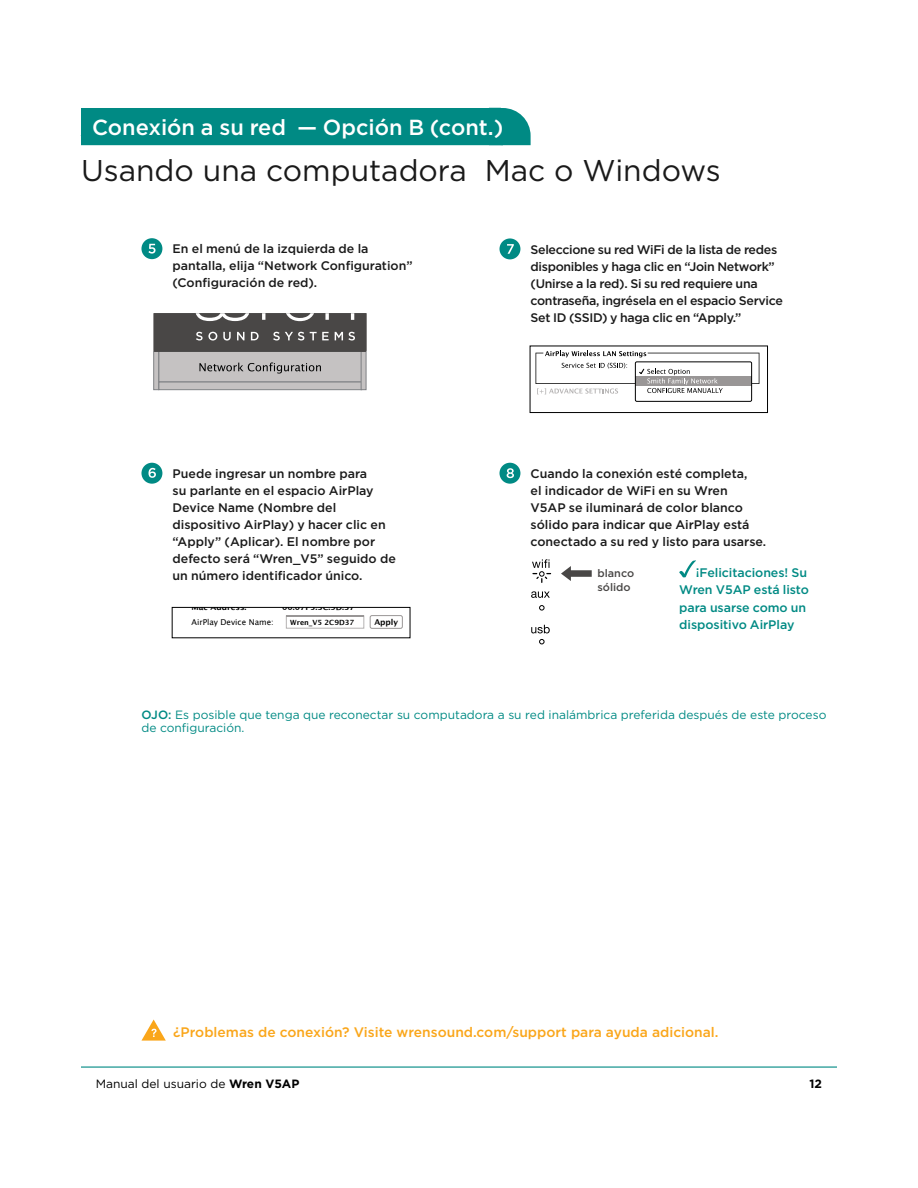
<style>
.page{position:relative;width:918px;height:1188px;background:#fff}
.page>*{position:absolute;margin:0;border:0;box-sizing:border-box;transform-origin:0 0}
.t1{font:30px "Gotham";color:#1a1a1a}
.t2{font:500 21.75px "Gotham";color:#fff}
.t3{font:500 13.8px "Gotham";color:#faa61a}
.t4{font:500 12.45px/17.1px "Gotham";color:#1a1a1a}
.t5{font:500 12.45px/17.1px "Gotham";letter-spacing:-.025em;color:#1a1a1a}
.t6{font:500 12.45px/17.1px "Gotham";letter-spacing:-.005em;color:#008a84}
.t7{font:12px/13.5px "Gotham";color:#008a84}
.t8{font:12px "Gotham";color:#000}
.t9{font:700 12px "Gotham";color:#000}
.t10{font:500 10.8px/14px "Gotham";color:#494746}
.t11{font:700 8.1px "Lucida Grande";color:#000101}
.t12{font:8.1px "Lucida Grande";color:#000101}
.t13{font:700 7.2px "Lucida Grande";color:#000101}
.s1{font-weight:500}
.s2{font-weight:700}
</style>
<div class="page">
<hr style="left:81px;top:1066px;width:756px;height:2px;background:#008a84">
<div style="left:81px;top:108px;width:450px;height:37px;background:#008a84"></div>
<svg style="left:499px;top:463px;width:21px;height:21px"></svg>
<svg style="left:141px;top:238px;width:21px;height:21px"></svg>
<div style="left:159px;top:351px;width:203px;height:31px;background:#c5c2c2;border:1px solid #808285"></div>
<div style="left:159px;top:382px;width:203px;height:8px;background:#c5c2c2;border:1px solid #808285"></div>
<svg style="left:199px;top:362px;width:122px;height:12px"></svg>
<svg style="left:154px;top:352px;width:5px;height:38px"></svg>
<svg style="left:361px;top:352px;width:5px;height:38px"></svg>
<svg style="left:154px;top:313px;width:212px;height:39px;background:#585655"></svg>
<svg style="left:141px;top:463px;width:21px;height:21px"></svg>
<div style="left:286px;top:616px;width:78px;height:12px;border:1px solid #b5b3b3"></div>
<hr style="left:286px;top:616px;width:78px;height:1px;background:#999696">
<div style="left:370px;top:615px;width:33px;height:14px;border:1px solid #999696;border-radius:2px"></div>
<div style="left:172px;top:607px;width:238px;height:31px;border:1px solid #000101"></div>
<svg style="left:499px;top:238px;width:21px;height:21px"></svg>
<div style="left:530px;top:346px;width:238px;height:67px;border:1px solid #000101"></div>
<div style="left:635px;top:362px;width:117px;height:39px;border:1px solid #000101"></div>
<svg style="left:536px;top:351px;width:223px;height:43px"></svg>
<svg style="left:679px;top:560px;width:17px;height:17px"></svg>
<svg style="left:531px;top:559px;width:20px;height:86px"></svg>
<svg style="left:561px;top:566px;width:31px;height:15px"></svg>
<svg style="left:141px;top:1020px;width:25px;height:21px"></svg>
<h2 class="t2" style="left:92px;top:115px;width:413px">Conexión a su red — Opción B (cont.)</h2>
<h1 class="t1" style="left:81px;top:153px;width:641px">Usando una computadora Mac o Windows</h1>
<p class="t4" style="left:173px;top:240px;width:242px">En el menú de la izquierda de la pantalla, elija “Network Configuration” (Configuración de red).</p>
<p class="t4" style="left:173px;top:465px;width:225px">Puede ingresar un nombre para<br>su parlante en el espacio AirPlay<br>Device Name (Nombre del dispositivo AirPlay) y hacer clic en “Apply” (Aplicar). El nombre por defecto será “Wren_V5” seguido de un número identificador único.</p>
<p class="t12" style="left:192px;top:617px;width:84px">AirPlay Device Name:</p>
<p class="t13" style="left:290px;top:616px;width:65px">Wren_V5 2C9D37</p>
<p class="t11" style="left:374px;top:615px;width:25px">Apply</p>
<p class="t11" style="left:192px;top:600px;width:57px">Mac Address:</p>
<p class="t11" style="left:282px;top:600px;width:74px">00:07F5:3C:9D:37</p>
<p class="t5" style="left:531px;top:240px;width:254px">Seleccione su red WiFi de la lista de redes disponibles y haga clic en “Join Network” (Unirse a la red). Si su red requiere una contraseña, ingrésela en el espacio Service Set ID (SSID) y haga clic en “Apply.”</p>
<p class="t4" style="left:531px;top:465px;width:237px">Cuando la conexión esté completa,<br>el indicador de WiFi en su Wren<br>V5AP se iluminará de color blanco sólido para indicar que AirPlay está conectado a su red y listo para usarse.</p>
<p class="t10" style="left:598px;top:566px;width:38px">blanco sólido</p>
<p class="t6" style="left:679px;top:564px;width:131px;text-indent:17px">¡Felicitaciones! Su<br>Wren V5AP está listo para usarse como un dispositivo AirPlay</p>
<p class="t7" style="left:141px;top:707px;width:686px"><span class="s1">OJO:</span> Es posible que tenga que reconectar su computadora a su red inalámbrica preferida después de este proceso de configuración.</p>
<p class="t3" style="left:173px;top:1024px;width:547px">¿Problemas de conexión? Visite wrensound.com/support para ayuda adicional.</p>
<p class="t8" style="left:96px;top:1078px;width:205px">Manual del usuario de <span class="s2">Wren V5AP</span></p>
<p class="t9" style="left:809px;top:1077px;width:14px">12</p>
</div>
